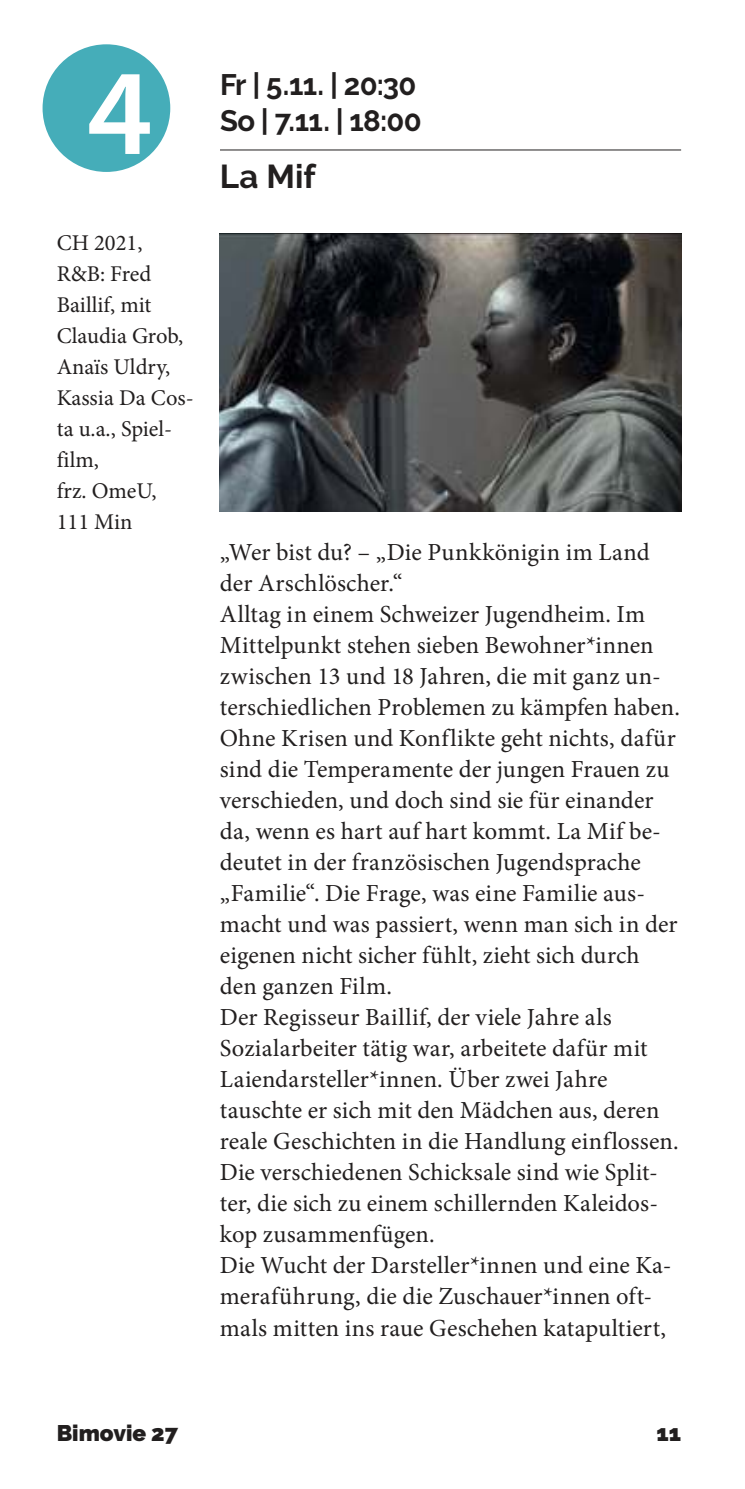
<style>
.page{position:relative;width:745px;height:1489px;background:#fff}
.page>*{position:absolute;margin:0;border:0;box-sizing:border-box;transform-origin:0 0}
.t1{font:600 122.5px "Myriad Pro";color:#fff}
.t2{font:700 33px "Raleway";color:#221f1f}
.t3{font:700 29.5px "Raleway";letter-spacing:-.025em;color:#221f1f}
.t4{font:24.5px/31px "Minion Pro";letter-spacing:.005em;color:#221f1f}
.t5{font:22.5px/31px "Minion Pro";color:#221f1f}
.t6{font:900 22.5px "Raleway";color:#221f1f}
</style>
<div class="page">
<hr style="left:220px;top:149px;width:460px;height:1px;background:#221f1f">
<div style="left:43px;top:44px;width:127px;height:128px;background:#45adb9;border-radius:50%"></div>
<img style="left:220px;top:233px;width:460px;height:278px">
<h1 class="t1" style="left:87px;top:67px;width:67px">4</h1>
<p class="t5" style="left:57px;top:228px;width:138px">CH 2021,<br>R&amp;B: Fred<br>Baillif, mit<br>Claudia Grob,<br>Anaïs Uldry,<br>Kassia Da Cos&shy;ta u.a., Spiel&shy;film,<br>frz. OmeU,<br>111 Min</p>
<p class="t3" style="left:220px;top:68px;width:198px">Fr | 5.11. | 20:30</p>
<p class="t3" style="left:220px;top:103px;width:203px">So | 7.11. | 18:00</p>
<h2 class="t2" style="left:220px;top:157px;width:97px">La Mif</h2>
<p class="t4" style="left:220px;top:538px;width:461px">„Wer bist du? – „Die Punkkönigin im Land der Arschlöscher.“<br>Alltag in einem Schweizer Jugendheim. Im Mittelpunkt stehen sieben Bewohner*innen zwischen 13 und 18 Jahren, die mit ganz un&shy;terschiedlichen Problemen zu kämpfen haben.<br>Ohne Krisen und Konflikte geht nichts, dafür sind die Temperamente der jungen Frauen zu verschieden, und doch sind sie für einander da, wenn es hart auf hart kommt. La Mif be&shy;deutet in der französischen Jugendsprache „Familie“. Die Frage, was eine Familie aus&shy;macht und was passiert, wenn man sich in der eigenen nicht sicher fühlt, zieht sich durch den ganzen Film.<br>Der Regisseur Baillif, der viele Jahre als<br>Sozial arbeiter tätig war, arbeitete dafür mit Laiendarsteller*innen. Über zwei Jahre tauschte er sich mit den Mädchen aus, deren reale Geschichten in die Handlung einflossen.<br>Die verschiedenen Schicksale sind wie Split&shy;ter, die sich zu einem schillernden Kaleidos&shy;kop zusammenfügen.<br>Die Wucht der Darsteller*innen und eine Ka&shy;meraführung, die die Zuschauer*innen oft&shy;mals mitten ins raue Geschehen katapultiert,</p>
<p class="t6" style="left:57px;top:1424px;width:123px">Bimovie 27</p>
<p class="t6" style="left:656px;top:1424px;width:26px">11</p>
</div>
